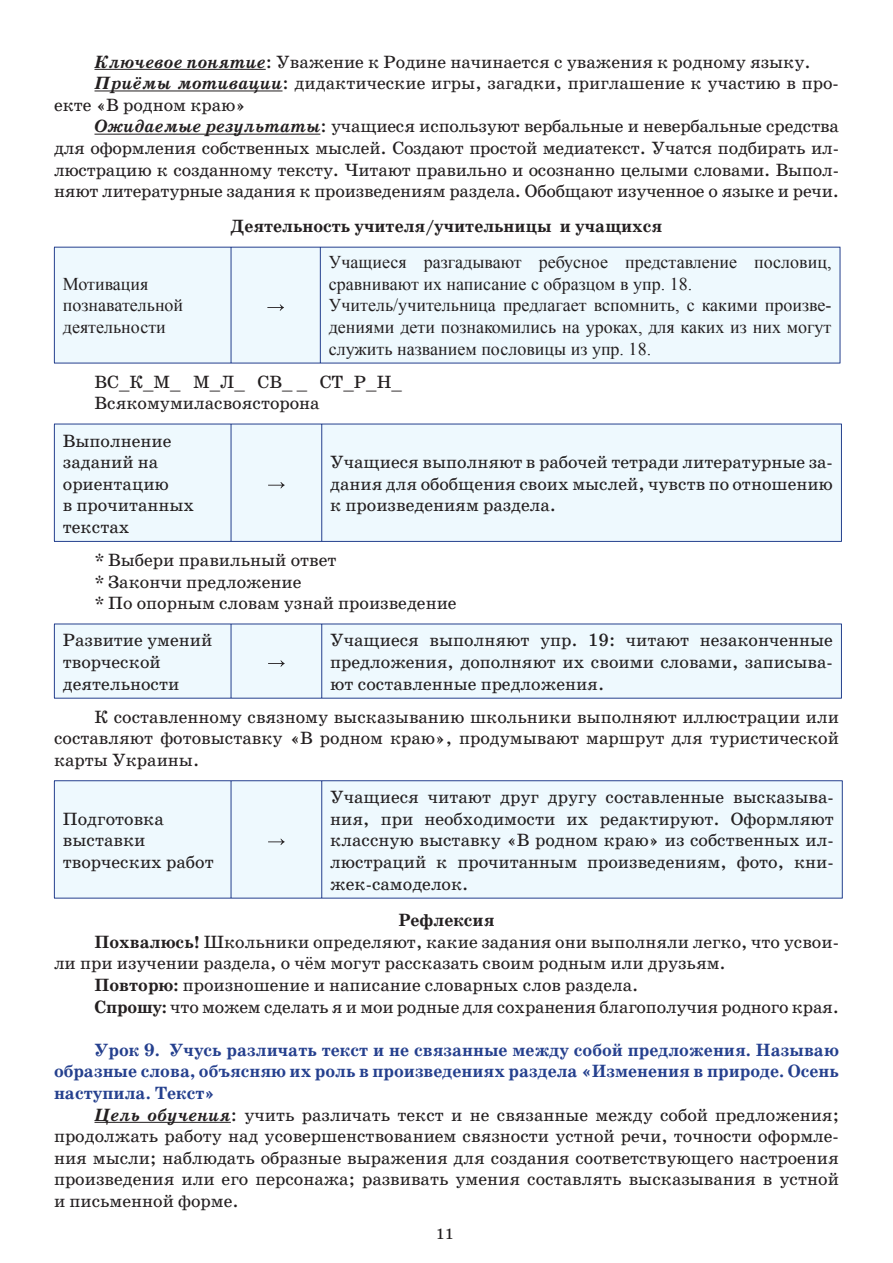
<style>
.page{position:relative;width:893px;height:1263px;background:#fff}
.page>*{position:absolute;margin:0;border:0;box-sizing:border-box;transform-origin:0 0}
.t1{font:18px/21.6px "School Book C";color:#231f20}
.t2{font:18px/21.6px "Times New Roman";color:#231f20}
.t3{font:700 18px/21.6px "School Book C";color:#25408e;text-align:justify}
.t4{font:700 18px "School Book C";color:#231f20}
.t5{font:15px "School Book C";color:#231f20}
.s1{font-weight:700;font-style:italic}
.s2{font-weight:700}
</style>
<div class="page">
<hr style="left:94px;top:69px;width:172px;height:1px;background:#231f20">
<hr style="left:94px;top:91px;width:189px;height:1px;background:#231f20">
<hr style="left:94px;top:134px;width:226px;height:1px;background:#231f20">
<hr style="left:94px;top:1122px;width:137px;height:1px;background:#231f20">
<div style="left:55px;top:248px;width:785px;height:115px;background:#eef9fe"></div>
<hr style="left:54px;top:247px;width:177px;height:1px;background:#25408e">
<hr style="left:54px;top:248px;width:1px;height:115px;background:#25408e">
<hr style="left:54px;top:363px;width:177px;height:1px;background:#25408e">
<hr style="left:231px;top:247px;width:89px;height:1px;background:#25408e">
<hr style="left:231px;top:248px;width:1px;height:115px;background:#25408e">
<hr style="left:231px;top:363px;width:89px;height:1px;background:#25408e">
<hr style="left:320px;top:247px;width:520px;height:1px;background:#25408e">
<hr style="left:320px;top:248px;width:1px;height:115px;background:#25408e">
<hr style="left:840px;top:248px;width:1px;height:115px;background:#25408e">
<hr style="left:320px;top:363px;width:520px;height:1px;background:#25408e">
<svg style="left:267px;top:304px;width:17px;height:7px"></svg>
<div style="left:55px;top:425px;width:786px;height:116px;background:#eef9fe"></div>
<hr style="left:54px;top:424px;width:177px;height:1px;background:#25408e">
<hr style="left:54px;top:424px;width:1px;height:117px;background:#25408e">
<hr style="left:54px;top:541px;width:177px;height:1px;background:#25408e">
<hr style="left:231px;top:424px;width:91px;height:1px;background:#25408e">
<hr style="left:231px;top:424px;width:1px;height:117px;background:#25408e">
<hr style="left:231px;top:541px;width:91px;height:1px;background:#25408e">
<hr style="left:322px;top:424px;width:520px;height:1px;background:#25408e">
<hr style="left:321px;top:424px;width:1px;height:117px;background:#25408e">
<hr style="left:841px;top:424px;width:1px;height:117px;background:#25408e">
<hr style="left:322px;top:541px;width:520px;height:1px;background:#25408e">
<svg style="left:268px;top:482px;width:17px;height:6px"></svg>
<div style="left:55px;top:625px;width:786px;height:73px;background:#eef9fe"></div>
<hr style="left:54px;top:624px;width:177px;height:1px;background:#25408e">
<hr style="left:54px;top:624px;width:1px;height:74px;background:#25408e">
<hr style="left:54px;top:698px;width:177px;height:1px;background:#25408e">
<hr style="left:231px;top:624px;width:91px;height:1px;background:#25408e">
<hr style="left:231px;top:624px;width:1px;height:74px;background:#25408e">
<hr style="left:231px;top:698px;width:91px;height:1px;background:#25408e">
<hr style="left:322px;top:624px;width:520px;height:1px;background:#25408e">
<hr style="left:321px;top:624px;width:1px;height:74px;background:#25408e">
<hr style="left:841px;top:624px;width:1px;height:74px;background:#25408e">
<hr style="left:322px;top:698px;width:520px;height:1px;background:#25408e">
<svg style="left:268px;top:660px;width:17px;height:7px"></svg>
<div style="left:55px;top:781px;width:787px;height:117px;background:#eef9fe"></div>
<hr style="left:54px;top:780px;width:177px;height:1px;background:#25408e">
<hr style="left:54px;top:781px;width:1px;height:117px;background:#25408e">
<hr style="left:54px;top:898px;width:177px;height:1px;background:#25408e">
<hr style="left:231px;top:780px;width:91px;height:1px;background:#25408e">
<hr style="left:231px;top:781px;width:1px;height:117px;background:#25408e">
<hr style="left:231px;top:898px;width:91px;height:1px;background:#25408e">
<hr style="left:322px;top:780px;width:521px;height:1px;background:#25408e">
<hr style="left:321px;top:781px;width:1px;height:117px;background:#25408e">
<hr style="left:842px;top:781px;width:1px;height:117px;background:#25408e">
<hr style="left:322px;top:898px;width:521px;height:1px;background:#25408e">
<svg style="left:268px;top:839px;width:17px;height:6px"></svg>
<p class="t1" style="left:94px;top:52px;width:718px"><span class="s1">Ключевое понятие</span>: Уважение к Родине начинается с уважения к родному языку.</p>
<p class="t1" style="left:94px;top:74px;width:746px"><span class="s1">Приёмы мотивации</span>: дидактические игры, загадки, приглашение к участию в про-</p>
<p class="t1" style="left:54px;top:96px;width:194px">екте «В родном краю»</p>
<p class="t1" style="left:94px;top:117px;width:746px"><span class="s1">Ожидаемые результаты</span>: учащиеся используют вербальные и невербальные средства</p>
<p class="t1" style="left:54px;top:139px;width:786px">для оформления собственных мыслей. Создают простой медиатекст. Учатся подбирать ил-</p>
<p class="t1" style="left:54px;top:160px;width:786px">люстрацию к созданному тексту. Читают правильно и осознанно целыми словами. Выпол-</p>
<p class="t1" style="left:54px;top:182px;width:786px">няют литературные задания к произведениям раздела. Обобщают изученное о языке и речи.</p>
<p class="t4" style="left:231px;top:219px;width:433px">Деятельность учителя/учительницы и учащихся</p>
<p class="t2" style="left:329px;top:251px;width:504px">Учащиеся разгадывают ребусное представление пословиц, сравнивают их написание с образцом в упр. 18.<br>Учитель/учительница предлагает вспомнить, с какими произве&shy;дениями дети познакомились на уроках, для каких из них могут служить названием пословицы из упр. 18.</p>
<p class="t1" style="left:94px;top:372px;width:309px">ВС_К_М_ М_Л_ СВ_ _ СТ_Р_Н_<br>Всякомумиласвоясторона</p>
<p class="t1" style="left:63px;top:431px;width:133px">Выполнение заданий на ориентацию<br>в прочитанных текстах</p>
<p class="t2" style="left:63px;top:273px;width:122px">Мотивация познавательной деятельности</p>
<p class="t1" style="left:330px;top:453px;width:504px;text-align:justify">Учащиеся выполняют в рабочей тетради литературные за&shy;дания для обобщения своих мыслей, чувств по отношению к произведениям раздела.</p>
<p class="t1" style="left:95px;top:551px;width:364px">* Выбери правильный ответ<br>* Закончи предложение<br>* По опорным словам узнай произведение</p>
<p class="t1" style="left:63px;top:631px;width:151px">Развитие умений творческой деятельности</p>
<p class="t1" style="left:330px;top:631px;width:504px;text-align:justify">Учащиеся выполняют упр. 19: читают незаконченные предложения, дополняют их своими словами, записыва&shy;ют составленные предложения.</p>
<p class="t1" style="left:54px;top:707px;width:786px;text-align:justify;text-indent:40px">К составленному связному высказыванию школьники выполняют иллюстрации или составляют фотовыставку «В родном краю», продумывают маршрут для туристической карты Украины.</p>
<p class="t1" style="left:330px;top:788px;width:505px;text-align:justify">Учащиеся читают друг другу составленные высказыва&shy;ния, при необходимости их редактируют. Оформляют классную выставку «В родном краю» из собственных ил&shy;люстраций к прочитанным произведениям, фото, кни&shy;жек-самоделок.</p>
<p class="t4" style="left:398px;top:913px;width:98px">Рефлексия</p>
<p class="t1" style="left:94px;top:932px;width:746px"><span class="s2">Похвалюсь!</span> Школьники определяют, какие задания они выполняли легко, что усвои-</p>
<p class="t1" style="left:54px;top:954px;width:673px">ли при изучении раздела, о чём могут рассказать своим родным или друзьям.</p>
<p class="t1" style="left:94px;top:976px;width:545px"><span class="s2">Повторю:</span> произношение и написание словарных слов раздела.</p>
<p class="t1" style="left:94px;top:997px;width:746px"><span class="s2">Спрошу:</span> что можем сделать я и мои родные для сохранения благополучия родного края.</p>
<p class="t3" style="left:54px;top:1040px;width:786px;text-indent:40px">Урок 9. Учусь различать текст и не связанные между собой предложения. Называю образные слова, объясняю их роль в произведениях раздела «Изменения в природе. Осень наступила. Текст»</p>
<p class="t1" style="left:54px;top:1105px;width:786px;text-align:justify;text-indent:40px"><span class="s1">Цель обучения</span>: учить различать текст и не связанные между собой предложения; продолжать работу над усовершенствованием связности устной речи, точности оформле&shy;ния мысли; наблюдать образные выражения для создания соответствующего настроения произведения или его персонажа; развивать умения составлять высказывания в устной и письменной форме.</p>
<p class="t1" style="left:63px;top:809px;width:152px">Подготовка выставки творческих работ</p>
<p class="t5" style="left:436px;top:1228px;width:19px">11</p>
</div>
